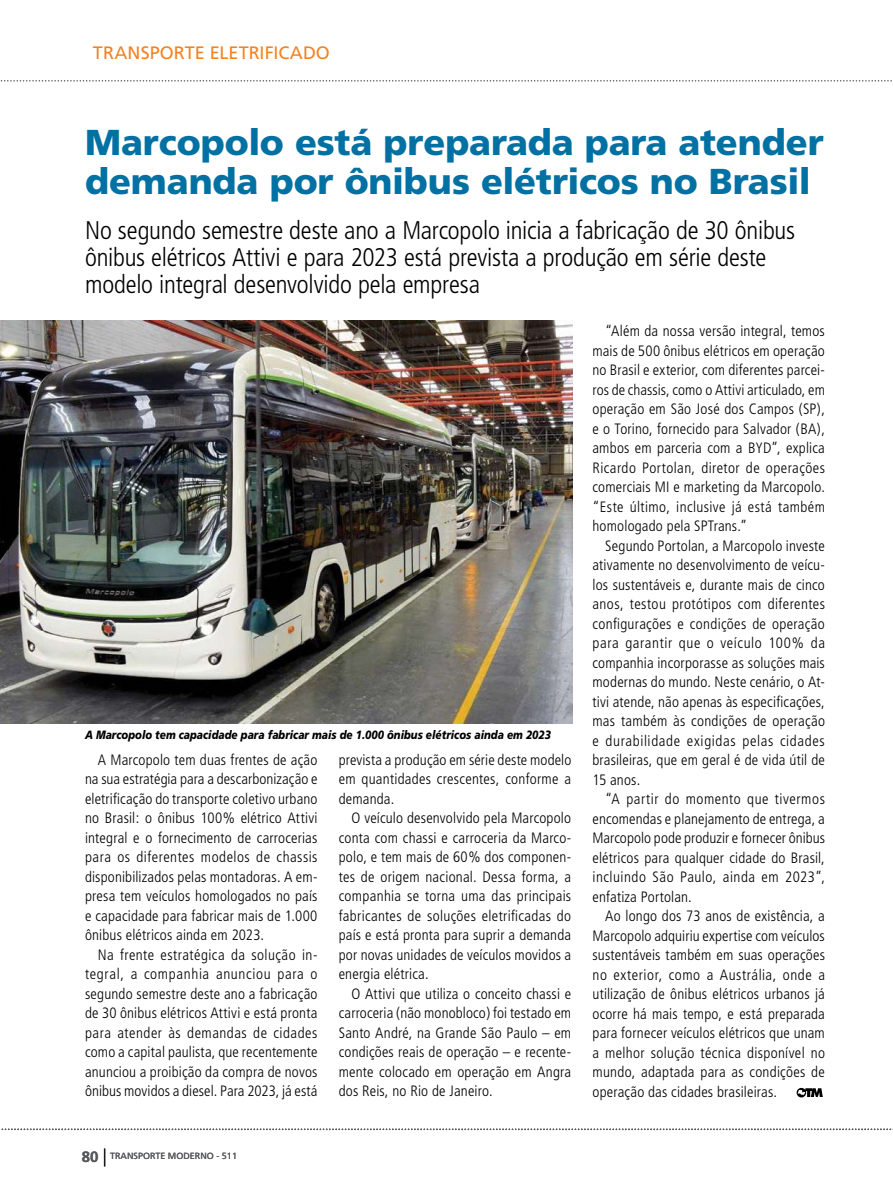
<style>
.page{position:relative;width:893px;height:1191px;background:#fff}
.page>*{position:absolute;margin:0;border:0;box-sizing:border-box;transform-origin:0 0}
.t1{font:900 36px/39px "Frutiger";letter-spacing:-.005em;color:#0071a2}
.t2{font:300 condensed 25.5px/27px "Frutiger";letter-spacing:-.01em;color:#000}
.t3{font:18px "Frutiger";color:#f58220}
.t4{font:300 condensed 15px/19.5px "Frutiger";letter-spacing:.015em;color:#000;text-align:justify}
.t5{font:italic 900 12px "Frutiger";color:#000;scale:.85 1}
.t6{font:9px "Frutiger";color:#58595b}
.s1{font-weight:700;font-size:15px}
.s2{font-weight:300;font-stretch:condensed;font-size:18px;color:#000}
</style>
<div class="page">
<svg style="left:1px;top:1128px;width:892px;height:2px"></svg>
<img style="left:0;top:320px;width:573px;height:403px">
<svg style="left:0;top:80px;width:892px;height:2px"></svg>
<svg style="left:797px;top:1087px;width:26px;height:10px"></svg>
<p class="t3" style="left:93px;top:42px;width:238px">TRANSPORTE ELETRIFIcADO</p>
<h1 class="t1" style="left:85px;top:122px;width:740px">Marcopolo está preparada para atender demanda por ônibus elétricos no Brasil</h1>
<h2 class="t2" style="left:85px;top:217px;width:712px">No segundo semestre deste ano a Marcopolo inicia a fabricação de 30 ônibus ônibus elétricos Attivi e para 2023 está prevista a produção em série deste modelo integral desenvolvido pela empresa</h2>
<p class="t4" style="left:592px;top:321px;width:234px;text-indent:13px">“Além da nossa versão integral, temos mais de 500 ônibus elétricos em operação no Brasil e exterior, com diferentes parcei&shy;ros de chassis, como o Attivi articulado, em operação em São José dos Campos (SP), e o Torino, fornecido para Salvador (BA), ambos em parceria com a BYD”, explica Ricardo Portolan, diretor de operações comerciais MI e marketing da Marcopolo. “Este último, inclusive já está também homologado pela SPTrans.”</p>
<p class="t4" style="left:592px;top:536px;width:234px;text-indent:13px">Segundo Portolan, a Marcopolo investe ativamente no desenvolvimento de veícu&shy;los sustentáveis e, durante mais de cinco anos, testou protótipos com diferentes configurações e condições de operação para garantir que o veículo 100% da companhia incorporasse as soluções mais modernas do mundo. Neste cenário, o At&shy;tivi atende, não apenas às especificações, mas também às condições de operação e durabilidade exigidas pelas cidades brasileiras, que em geral é de vida útil de 15 anos.</p>
<p class="t4" style="left:592px;top:789px;width:234px;text-indent:13px">“A partir do momento que tivermos encomendas e planejamento de entrega, a Marcopolo pode produzir e fornecer ônibus elétricos para qualquer cidade do Brasil, incluindo São Paulo, ainda em 2023”, enfatiza Portolan.</p>
<p class="t4" style="left:592px;top:906px;width:234px;text-indent:13px">Ao longo dos 73 anos de existência, a Marcopolo adquiriu expertise com veículos sustentáveis também em suas operações no exterior, como a Austrália, onde a utilização de ônibus elétricos urbanos já ocorre há mais tempo, e está preparada para fornecer veículos elétricos que unam a melhor solução técnica disponível no mundo, adaptada para as condições de operação das cidades brasileiras.</p>
<p class="t5" style="left:85px;top:727px;width:550px">A Marcopolo tem capacidade para fabricar mais de 1.000 ônibus elétricos ainda em 2023</p>
<p class="t4" style="left:85px;top:750px;width:234px;text-indent:13px">A Marcopolo tem duas frentes de ação na sua estratégia para a descarbonização e eletrificação do transporte coletivo urbano no Brasil: o ônibus 100% elétrico Attivi integral e o fornecimento de carrocerias para os diferentes modelos de chassis disponibilizados pelas montadoras. A em&shy;presa tem veículos homologados no país e capacidade para fabricar mais de 1.000 ônibus elétricos ainda em 2023.</p>
<p class="t4" style="left:85px;top:945px;width:234px;text-indent:13px">Na frente estratégica da solução in&shy;tegral, a companhia anunciou para o segundo semestre deste ano a fabricação de 30 ônibus elétricos Attivi e está pronta para atender às demandas de cidades como a capital paulista, que recentemente anunciou a proibição da compra de novos ônibus movidos a diesel. Para 2023, já está</p>
<p class="t4" style="left:339px;top:750px;width:234px">prevista a produção em série deste modelo em quantidades crescentes, conforme a demanda.</p>
<p class="t4" style="left:339px;top:808px;width:234px;text-indent:13px">O veículo desenvolvido pela Marcopolo conta com chassi e carroceria da Marco&shy;polo, e tem mais de 60% dos componen&shy;tes de origem nacional. Dessa forma, a companhia se torna uma das principais fabricantes de soluções eletrificadas do país e está pronta para suprir a demanda por novas unidades de veículos movidos a energia elétrica.</p>
<p class="t4" style="left:339px;top:984px;width:234px;text-indent:13px">O Attivi que utiliza o conceito chassi e carroceria (não monobloco) foi testado em Santo André, na Grande São Paulo – em condições reais de operação – e recente&shy;mente colocado em operação em Angra dos Reis, no Rio de Janeiro.</p>
<p class="t6" style="left:82px;top:1150px;width:157px"><span class="s1">80</span> <span class="s2">|</span> TRANSPORTE MODERNO - 511</p>
</div>
